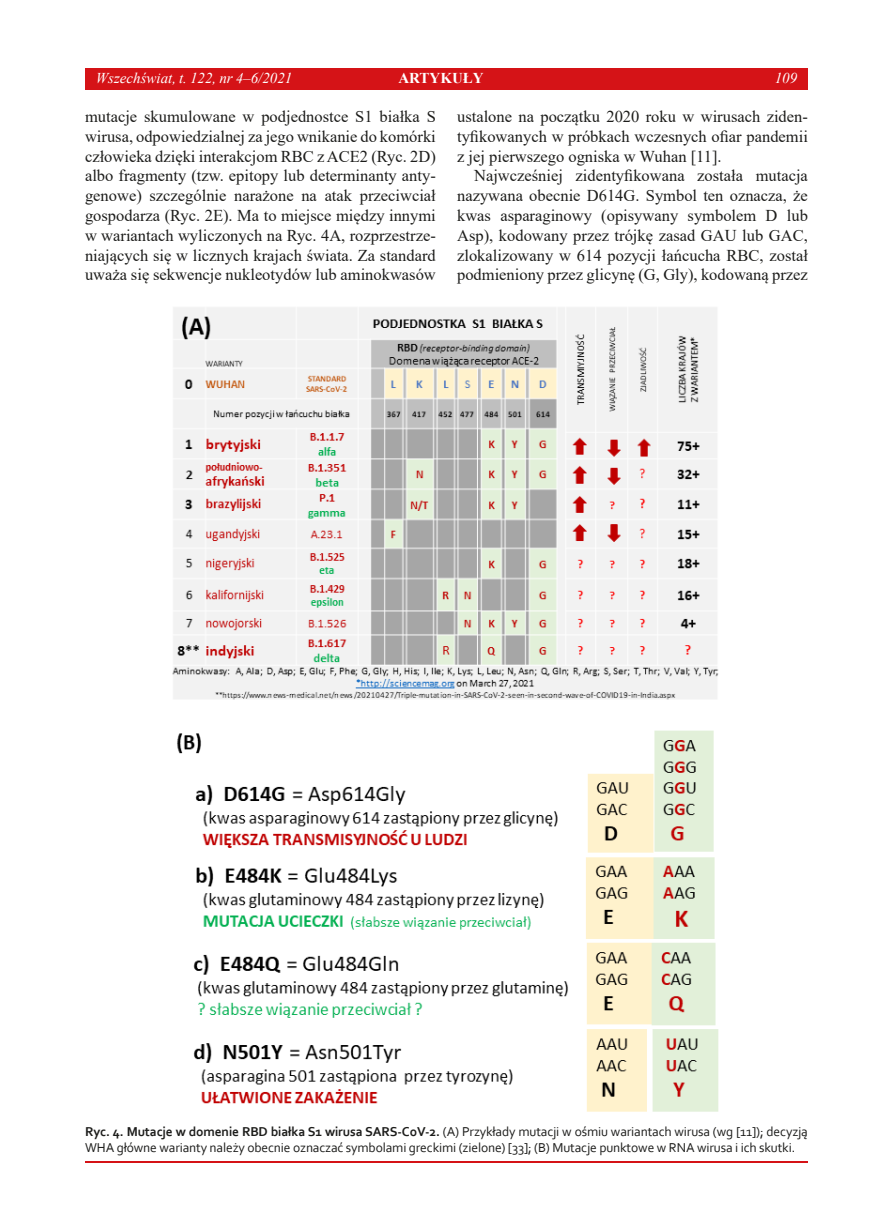
<style>
.page{position:relative;width:893px;height:1225px;background:#fff}
.page>*{position:absolute;margin:0;border:0;box-sizing:border-box;transform-origin:0 0}
.t1{font:16.5px/19.8px "Times New Roman";color:#1d1d1b;text-align:justify}
.t2{font:italic 15px "Times New Roman";color:#fff}
.t3{font:700 15px "Times New Roman";color:#fff}
.t4{font:13.5px/16.2px "Corbel";letter-spacing:-.01em;color:#1d1d1b}
.t5{font:700 13.5px "Corbel";color:#1d1d1b}
.s1{font-style:normal}
.s2{font-weight:700}
</style>
<div class="page">
<hr style="left:85px;top:1161px;width:723px;height:1px;background:#d51317">
<img style="left:172px;top:307px;width:547px;height:805px">
<div style="left:85px;top:68px;width:723px;height:21px;background:#d51317"></div>
<p class="t2" style="left:96px;top:68px;width:198px">Wszechświat, t. 122, nr 4<span class="s1">–</span>6/2021</p>
<p class="t3" style="left:398px;top:67px;width:87px">ARTYKUŁY</p>
<p class="t2" style="left:775px;top:68px;width:24px">109</p>
<p class="t1" style="left:85px;top:106px;width:352px">mutacje skumulowane w podjednostce S1 białka S wirusa, odpowiedzialnej za jego wnikanie do komórki człowieka dzięki interakcjom RBC z ACE2 (Ryc. 2D) albo fragmenty (tzw. epitopy lub determinanty anty&shy;genowe) szczególnie narażone na atak przeciwciał gospodarza (Ryc. 2E). Ma to miejsce między innymi w wariantach wyliczonych na Ryc. 4A, rozprzestrze&shy;niających się w licznych krajach świata. Za standard uważa się sekwencje nukleotydów lub aminokwasów</p>
<p class="t1" style="left:457px;top:106px;width:352px">ustalone na początku 2020 roku w wirusach ziden&shy;tyfikowanych w próbkach wczesnych ofiar pandemii z jej pierwszego ogniska w Wuhan [11].</p>
<p class="t1" style="left:457px;top:165px;width:352px;text-indent:17px">Najwcześniej zidentyfikowana została mutacja nazywana obecnie D614G. Symbol ten oznacza, że kwas asparaginowy (opisywany symbolem D lub Asp), kodowany przez trójkę zasad GAU lub GAC, zlokalizowany w 614 pozycji łańcucha RBC, został podmieniony przez glicynę (G, Gly), kodowaną przez</p>
<p class="t4" style="left:85px;top:1123px;width:724px;text-indent:313px"><span class="s2">-CoV-2.</span> (A) Przykłady mutacji w ośmiu wariantach wirusa (wg [11]); decyzją<br>WHA główne warianty należy obecnie oznaczać symbolami greckimi (zielone) [33]; (B) Mutacje punktowe w RNA wirusa i ich skutki.</p>
<p class="t5" style="left:85px;top:1123px;width:289px">Ryc. 4. M utacje w domenie RBD białka S1 wirusa SARS</p>
</div>
